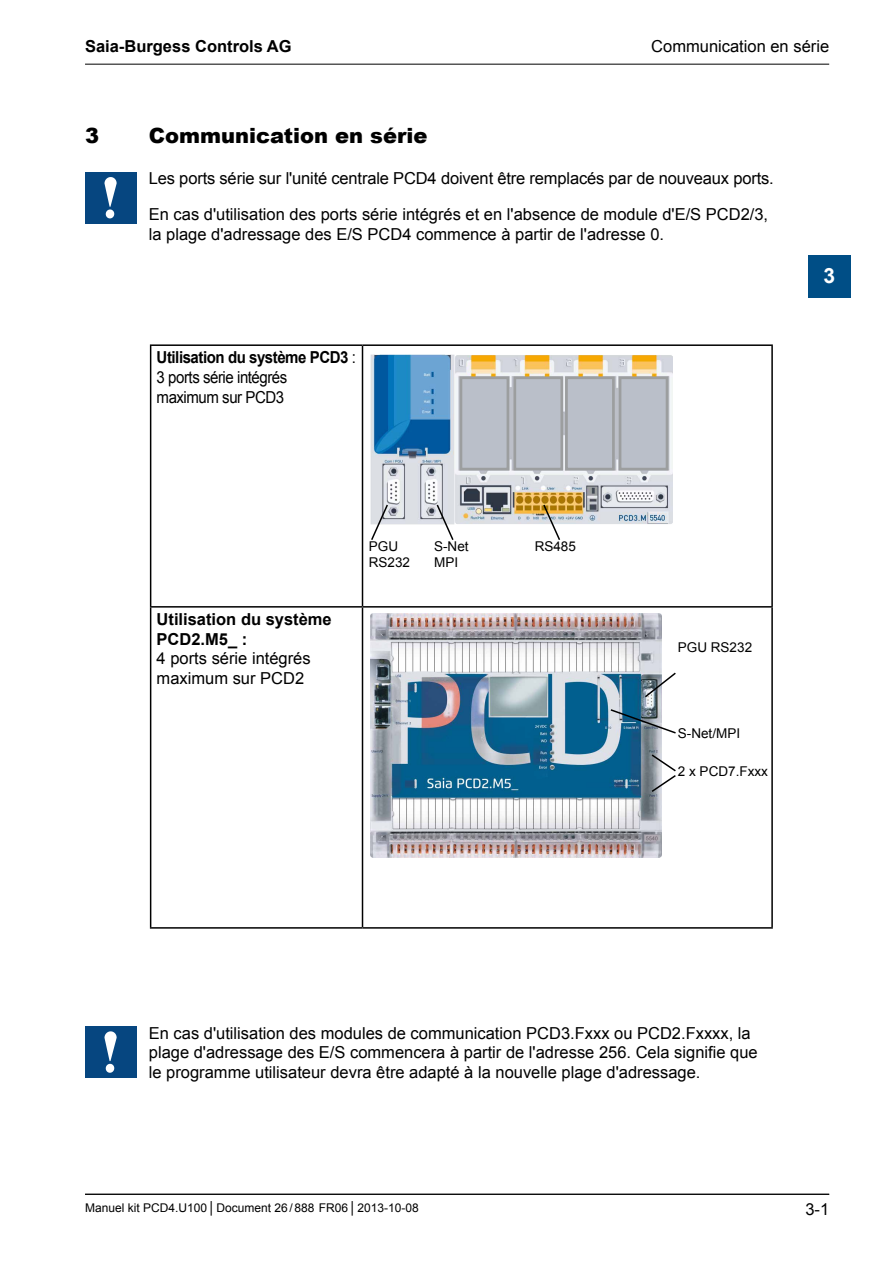
<style>
.page{position:relative;width:893px;height:1263px;background:#fff}
.page>*{position:absolute;margin:0;border:0;box-sizing:border-box;transform-origin:0 0}
.FR_Ueberschrift_1{font:900 21px "Arial";color:#000}
.t1{font:700 21px "Arial";color:#fff}
.FR_Fliesstext{font:16.5px/19.8px "Arial";color:#000}
.FR_Fliesstext-2{font:16.5px/19.8px "Arial";letter-spacing:-.03em;color:#000;scale:.91 1}
.t2{font:700 16.5px "Arial";color:#000}
.t3{font:13.5px/16.2px "Arial";color:#000}
.t4{font:12px "Arial";color:#000}
.s1{font-weight:700}
</style>
<div class="page">
<hr style="left:85px;top:64px;width:744px;height:1px;background:#000">
<hr style="left:85px;top:1194px;width:744px;height:1px;background:#000">
<div style="left:808px;top:255px;width:42px;height:43px;background:#004e86"></div>
<hr style="left:150px;top:344px;width:212px;height:2px;background:#000">
<hr style="left:150px;top:346px;width:1px;height:260px;background:#000">
<hr style="left:362px;top:344px;width:411px;height:2px;background:#000">
<hr style="left:362px;top:346px;width:1px;height:260px;background:#000">
<hr style="left:771px;top:346px;width:2px;height:260px;background:#000">
<hr style="left:150px;top:606px;width:212px;height:2px;background:#000">
<hr style="left:150px;top:608px;width:1px;height:319px;background:#000">
<hr style="left:362px;top:606px;width:411px;height:2px;background:#000">
<hr style="left:362px;top:608px;width:1px;height:319px;background:#000">
<hr style="left:771px;top:608px;width:2px;height:319px;background:#000">
<hr style="left:150px;top:927px;width:212px;height:2px;background:#000">
<hr style="left:362px;top:927px;width:411px;height:2px;background:#000">
<div style="left:85px;top:172px;width:51px;height:51px;background:#064680"></div>
<svg style="left:104px;top:177px;width:13px;height:41px"></svg>
<div style="left:85px;top:1026px;width:51px;height:51px;background:#064680"></div>
<svg style="left:104px;top:1031px;width:13px;height:42px"></svg>
<img style="left:370px;top:354px;width:303px;height:171px">
<div style="left:460px;top:376px;width:49px;height:94px;background:#babfc9;border:3px solid #9c9e9f"></div>
<div style="left:513px;top:376px;width:50px;height:94px;background:#babfc9;border:3px solid #9c9e9f"></div>
<div style="left:565px;top:376px;width:50px;height:94px;background:#babfc9;border:3px solid #9c9e9f"></div>
<div style="left:619px;top:376px;width:49px;height:94px;background:#babfc9;border:3px solid #9c9e9f"></div>
<svg style="left:370px;top:503px;width:19px;height:37px"></svg>
<svg style="left:435px;top:503px;width:20px;height:37px"></svg>
<svg style="left:542px;top:503px;width:19px;height:37px"></svg>
<img style="left:370px;top:613px;width:291px;height:244px">
<svg style="left:650px;top:753px;width:26px;height:40px"></svg>
<svg style="left:609px;top:708px;width:67px;height:27px"></svg>
<svg style="left:643px;top:671px;width:33px;height:28px"></svg>
<p class="t2" style="left:85px;top:36px;width:208px">Saia-Burgess Controls AG</p>
<p class="FR_Fliesstext" style="left:651px;top:37px;width:179px">Communication en série</p>
<p class="FR_Ueberschrift_1" style="left:85px;top:120px;width:16px">3</p>
<p class="FR_Ueberschrift_1" style="left:149px;top:120px;width:280px">Communication en série</p>
<p class="FR_Fliesstext" style="left:149px;top:168px;width:626px">Les ports série sur l'unité centrale PCD4 doivent être remplacés par de nouveaux ports.</p>
<p class="FR_Fliesstext" style="left:149px;top:205px;width:621px">En cas d'utilisation des ports série intégrés et en l'absence de module d'E/S PCD2/3, la plage d'adressage des E/S PCD4 commence à partir de l'adresse 0.</p>
<p class="FR_Fliesstext-2" style="left:157px;top:348px;width:221px"><span class="s1">Utilisation du système PCD3</span> :<br>3 ports série intégrés<br>maximum sur PCD3</p>
<p class="t1" style="left:823px;top:262px;width:13px">3</p>
<p class="FR_Fliesstext" style="left:157px;top:609px;width:177px"><span class="s1">Utilisation du système<br>PCD2.M5_ :<br></span>4 ports série intégrés maximum sur PCD2</p>
<p class="t3" style="left:369px;top:538px;width:43px">PGU<br>RS232</p>
<p class="t3" style="left:434px;top:538px;width:36px">S-Net</p>
<p class="t3" style="left:434px;top:554px;width:26px">MPI</p>
<p class="t3" style="left:535px;top:538px;width:43px">RS485</p>
<p class="t3" style="left:678px;top:639px;width:76px">PGU RS232</p>
<p class="t3" style="left:678px;top:726px;width:64px">S-Net/MPI</p>
<p class="t3" style="left:678px;top:763px;width:92px">2 x PCD7.Fxxx</p>
<p class="FR_Fliesstext" style="left:149px;top:1023px;width:610px">En cas d'utilisation des modules de communication PCD3.Fxxx ou PCD2.Fxxxx, la plage d'adressage des E/S commencera à partir de l'adresse 256. Cela signifie que le programme utilisateur devra être adapté à la nouvelle plage d'adressage.</p>
<p class="t4" style="left:85px;top:1200px;width:335px">Manuel kit PCD4.U100│Document 26/ 888 FR06 │ 2013-10-08</p>
<p class="FR_Fliesstext" style="left:805px;top:1200px;width:25px">3-1</p>
</div>
